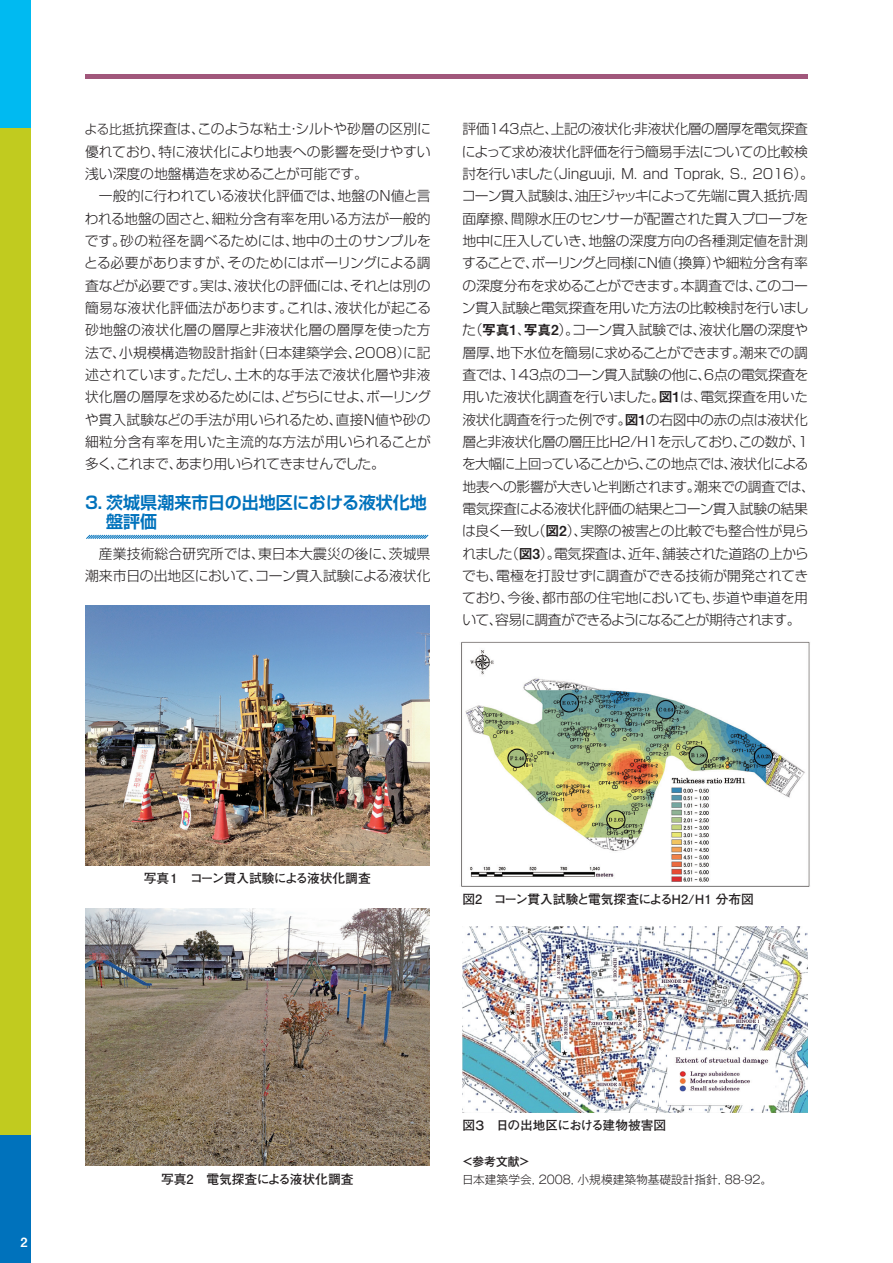
<style>
.page{position:relative;width:893px;height:1263px;background:#fff}
.page>*{position:absolute;margin:0;border:0;box-sizing:border-box;transform-origin:0 0}
.t1{font:700 16.95px/19.2px "Shin Go Pro De";color:#0072bc}
.t2{font:300 13.8px/22.4px "Shin Go Pro";letter-spacing:-.02em;color:#231f20}
.t3{font:300 13.8px/22.4px "Shin Go Pro";color:#231f20}
.t4{font:300 13.8px "UD Shin Go NT Pro";letter-spacing:-.06em;color:#231f20}
.t5{font:700 12.75px "Futo Go B101 Pro";color:#231f20}
.t6{font:700 12.75px "Futo Go B101 Pro";letter-spacing:-.03em;color:#231f20}
.t7{font:700 12.75px "Futo Go B101 Pro";letter-spacing:-.04em;color:#231f20}
.t8{font:12.75px "Midashi Go Pro MB31";color:#fff}
.t9{font:300 11.7px "Gothic MB101 Pro";color:#231f20}
.t10{font:500 11.7px "Gothic MB101 Pro";color:#231f20}
.s1{font-size:12.75px}
.s2{font-family:"UD Shin Go NT Pro"}
.s3{font-family:"Midashi Go Pro MB31";font-weight:400}
.s4{font-family:"Shin Go Pro"}
</style>
<div class="page">
<div style="left:0;top:0;width:30px;height:1263px;background:#c1cb1f"></div>
<div style="left:0;top:0;width:30px;height:128px;background:#00baf1"></div>
<div style="left:0;top:1135px;width:30px;height:128px;background:#0072bc"></div>
<svg style="left:86px;top:534px;width:343px;height:5px;background:#82b9dd"></svg>
<div style="left:85px;top:74px;width:723px;height:5px;background:#a1577b"></div>
<img style="left:85px;top:606px;width:344px;height:259px">
<img style="left:85px;top:908px;width:344px;height:257px">
<img style="left:462px;top:926px;width:346px;height:186px">
<img style="left:461px;top:641px;width:349px;height:245px">
<p class="t3" style="left:84px;top:116px;width:349px"><span class="s1">よる比抵</span>抗探査は、このような粘土・シルトや砂層の区別に優れており、特に液状化により地表への影響を受けやすい浅い深度の地盤構造を求めることが可能です。<br>　一般的に行われている液状化評価では、地盤のN値と言われる地盤の固さと、細粒分含有率を用いる方法が一般的です。砂の粒径を調べるためには、地中の土のサンプルをとる必要がありますが、そのためにはボーリングによる調査などが必要です。実は、液状化の評価には、それとは別の簡易な液状化評価法があります。これは、液状化が起こる砂地盤の液状化層の層厚と非液状化層の層厚を使った方法で、小規模構造物設計指針（日本建築学会、2008）に記述されています。ただし、土木的な手法で液状化層や非液状化層の層厚を求めるためには、どちらにせよ、ボーリングや貫入試験などの手法が用いられるため、直接N値や砂の細粒分含有率を用いた主流的な方法が用いられることが多く、これまで、あまり用いられてきませんでした。</p>
<p class="t1" style="left:106px;top:491px;width:322px;text-indent:-21px">3. 茨城県潮来市日の出地区における液状化地盤評価</p>
<p class="t2" style="left:85px;top:540px;width:347px"><span class="s2">　産業技術総合研</span>究所では、東日本大震災の後に、茨城県潮来市日の出地区において、コーン貫入試験による液状化</p>
<p class="t2" style="left:462px;top:116px;width:354px">評価143点と、上記の液状化・非液状化層の層厚を電気探査によって求め液状化評価を行う簡易手法についての比較検討を行いました（Jinguuji, M. and Toprak, S., 2016）。コーン貫入試験は、油圧ジャッキによって先端に貫入抵抗・周面摩擦、間隙水圧のセンサーが配置された貫入プローブを地中に圧入していき、地盤の深度方向の各種測定値を計測することで、ボーリングと同様にN値（換算）や細粒分含有率の深度分布を求めることができます。本調査では、このコーン貫入試験と電気探査を用いた方法の比較検討を行いました（<span class="s3">写真1</span>、<span class="s3">写真2</span>）。コーン貫入試験では、液状化層の深度や層厚、地下水位を簡易に求めることができます。潮来での調査では、143点のコーン貫入試験の他に、6点の電気探査を用いた液状化調査を行いました。<span class="s3">図1</span><span class="s2">は、電気探査を用いた</span></p>
<p class="t4" style="left:462px;top:408px;width:347px">液状化調査を行った例です。<span class="s3">図1</span><span class="s4">の右図中の赤の点は液状化</span></p>
<p class="t2" style="left:462px;top:429px;width:354px">層と非液状化層の層圧比H2/H1を示しており、この数が、１を大幅に上回っていることから、この地点では、液状化による地表への影響が大きいと判断されます。潮来での調査では、電気探査による液状化評価の結果とコーン貫入試験の結果は良く一致し（<span class="s3">図2</span>）、実際の被害との比較でも整合性が見られました（<span class="s3">図3</span>）。電気探査は、近年、舗装された道路の上からでも、電極を打設せずに調査ができる技術が開発されてきており、今後、都市部の住宅地においても、歩道や車道を用いて、容易に調査ができるようになることが期待されます。</p>
<p class="t8" style="left:21px;top:1231px;width:9px">2</p>
<p class="t6" style="left:144px;top:868px;width:229px">写真１　コーン貫入試験による液状化調査</p>
<p class="t5" style="left:161px;top:1169px;width:194px">写真2　電気探査による液状化調査</p>
<p class="t5" style="left:462px;top:889px;width:293px">図2　コーン貫入試験と電気探査によるH2/H1 分布図</p>
<p class="t7" style="left:462px;top:1114px;width:205px">図３　日の出地区における建物被害図</p>
<p class="t10" style="left:462px;top:1152px;width:70px">＜参考文献＞</p>
<p class="t9" style="left:462px;top:1170px;width:312px">日本建築学会, 2008, 小規模建築物基礎設計指針, 88-92。</p>
</div>
